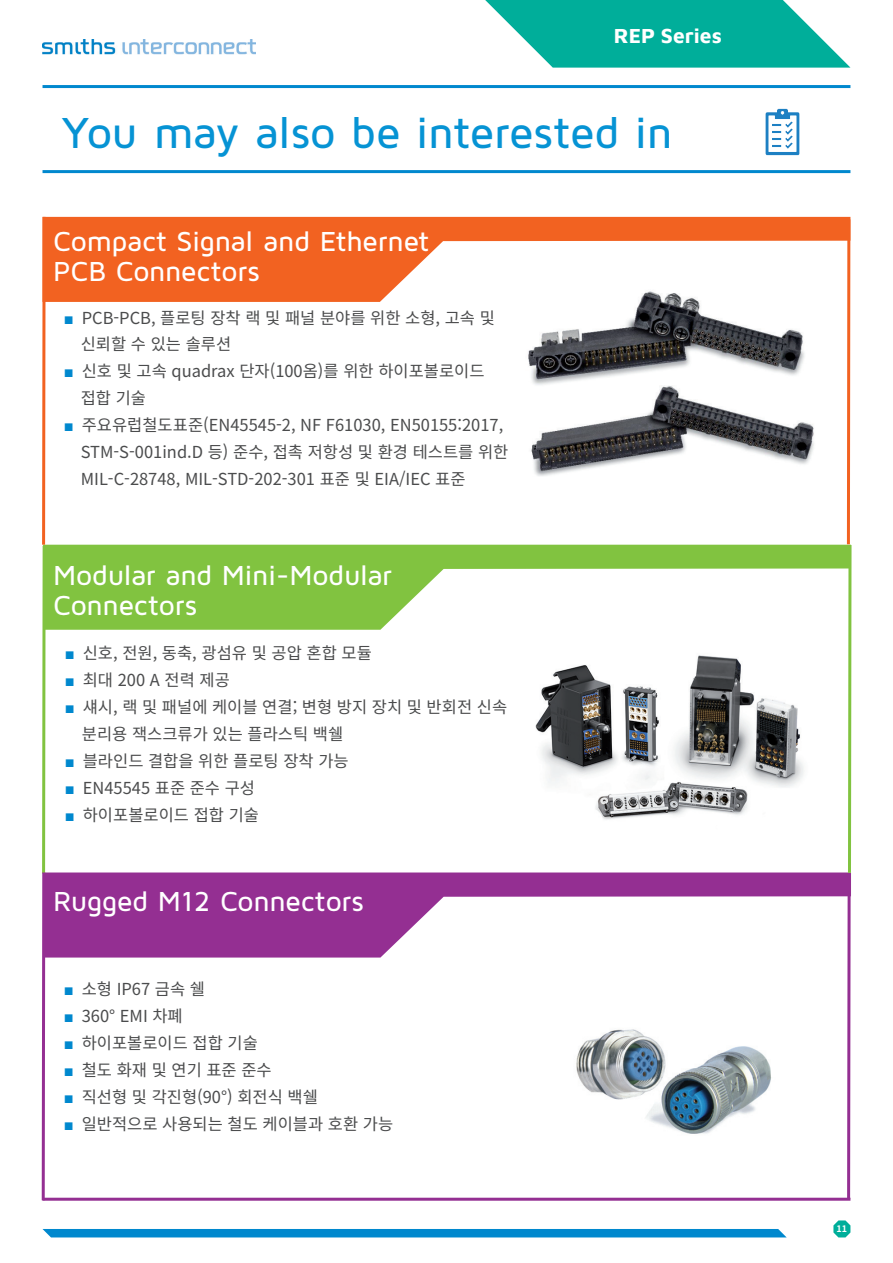
<style>
.page{position:relative;width:893px;height:1263px;background:#fff}
.page>*{position:absolute;margin:0;border:0;box-sizing:border-box;transform-origin:0 0}
.t1{font:500 45px "Maven Pro";letter-spacing:-.015em;color:#0693d4}
.t2{font:500 28.5px/30px "Maven Pro";letter-spacing:-.01em;color:#fff}
.t3{font:700 21px "Maven Pro";color:#fff}
.t4{font:16.5px/27px "Noto Sans CJK";color:#4b4c4d}
.t5{font:16.5px "Noto Sans CJK";letter-spacing:.14em;color:#4b4c4d}
.t6{font:700 9px "Noto Sans CJK";color:#fff}
.s1{font-family:"Arial";color:#0088ce}
</style>
<div class="page">
<svg style="left:485px;top:0;width:365px;height:68px"></svg>
<img style="left:43px;top:40px;width:212px;height:14px">
<svg style="left:833px;top:1220px;width:17px;height:17px"></svg>
<div style="left:43px;top:1229px;width:743px;height:8px;background:#0088ce"></div>
<hr style="left:43px;top:85px;width:807px;height:3px;background:#0088ce">
<hr style="left:43px;top:170px;width:807px;height:3px;background:#0088ce">
<img style="left:765px;top:108px;width:35px;height:48px">
<svg style="left:47px;top:217px;width:798px;height:85px;fill:#f26221"></svg>
<svg style="left:47px;top:545px;width:798px;height:85px;fill:#81c340"></svg>
<svg style="left:47px;top:872px;width:798px;height:85px;fill:#942f92"></svg>
<img style="left:519px;top:287px;width:304px;height:189px">
<img style="left:535px;top:655px;width:269px;height:165px">
<img style="left:576px;top:1029px;width:195px;height:105px">
<svg style="left:41px;top:216px;width:6px;height:985px"></svg>
<svg style="left:845px;top:216px;width:7px;height:985px"></svg>
<hr style="left:43px;top:1198px;width:807px;height:3px;background:#942f92">
<p class="t3" style="left:614px;top:21px;width:109px">REP Series</p>
<h1 class="t1" style="left:62px;top:105px;width:613px">You may also be interested in</h1>
<h2 class="t2" style="left:53px;top:225px;width:378px">Compact Signal and Ethernet<br>PCB Connectors</h2>
<p class="t4" style="left:81px;top:304px;width:416px;text-indent:-17px"><span class="s1">■</span> PCB-PCB, 플로팅 장착 랙 및 패널 분야를 위한 소형, 고속 및 신뢰할 수 있는 솔루션</p>
<p class="t4" style="left:81px;top:358px;width:405px;text-indent:-17px"><span class="s1">■</span> 신호 및 고속 quadrax 단자(100옴)를 위한 하이포볼로이드 접합 기술</p>
<p class="t4" style="left:81px;top:412px;width:429px;text-indent:-17px"><span class="s1">■</span> 주요유럽철도표준(EN45545-2, NF F61030, EN50155:2017,<br>STM-S-001ind.D 등) 준수, 접촉 저항성 및 환경 테스트를 위한<br>MIL-C-28748, MIL-STD-202-301 표준 및 EIA/IEC 표준</p>
<h2 class="t2" style="left:53px;top:559px;width:340px">Modular and Mini-Modular<br>Connectors</h2>
<p class="t4" style="left:65px;top:640px;width:308px"><span class="s1">■</span> 신호, 전원, 동축, 광섬유 및 공압 혼합 모듈</p>
<p class="t4" style="left:65px;top:667px;width:166px"><span class="s1">■</span> 최대 200 A 전력 제공</p>
<p class="t4" style="left:82px;top:694px;width:427px;text-indent:-17px"><span class="s1">■</span> 섀시, 랙 및 패널에 케이블 연결; 변형 방지 장치 및 반회전 신속 분리용 잭스크류가 있는 플라스틱 백쉘</p>
<p class="t4" style="left:65px;top:748px;width:285px"><span class="s1">■</span> 블라인드 결합을 위한 플로팅 장착 가능</p>
<p class="t4" style="left:65px;top:775px;width:192px"><span class="s1">■</span> EN45545 표준 준수 구성</p>
<p class="t4" style="left:65px;top:802px;width:196px"><span class="s1">■</span> 하이포볼로이드 접합 기술</p>
<h2 class="t2" style="left:53px;top:885px;width:312px">Rugged M12 Connectors</h2>
<p class="t4" style="left:64px;top:976px;width:143px"><span class="s1">■</span> 소형 IP67 금속 쉘</p>
<p class="t4" style="left:64px;top:1003px;width:121px"><span class="s1">■</span> 360° EMI 차폐</p>
<p class="t4" style="left:64px;top:1030px;width:196px"><span class="s1">■</span> 하이포볼로이드 접합 기술</p>
<p class="t5" style="left:64px;top:1061px;width:210px"><span class="s1">■</span> 철도화재및연기표준준수</p>
<p class="t4" style="left:64px;top:1084px;width:256px"><span class="s1">■</span> 직선형 및 각진형(90°) 회전식 백쉘</p>
<p class="t4" style="left:64px;top:1111px;width:331px"><span class="s1">■</span> 일반적으로 사용되는 철도 케이블과 호환 가능</p>
<p class="t6" style="left:836px;top:1224px;width:12px">11</p>
</div>
